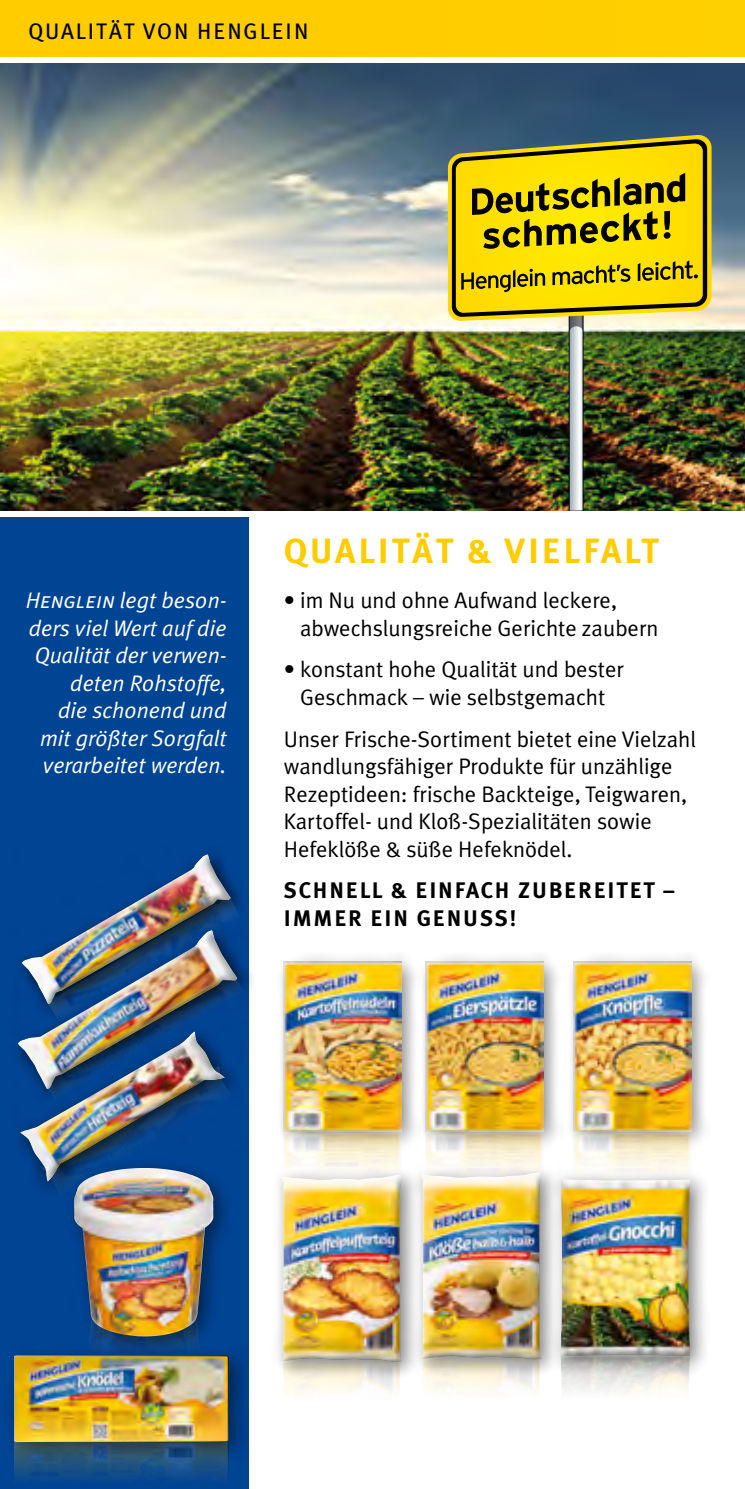
<style>
.page{position:relative;width:745px;height:1489px;background:#fff}
.page>*{position:absolute;margin:0;border:0;box-sizing:border-box;transform-origin:0 0}
.t1{font:700 35px "Meta Plus";letter-spacing:.08em;color:#fecc00}
.t2{font:22.5px/27.5px "Meta Plus Normal";color:#000}
.t3{font:italic 22.5px/27.5px "Meta Plus Normal";color:#fff;text-align:right}
.t4{font:700 22.5px/27.5px "Meta Plus";letter-spacing:.08em;color:#000}
.t5{font:22.5px "Meta Plus";letter-spacing:.08em;color:#000}
.s1{font-family:"Meta Plus Normal Caps"}
</style>
<div class="page">
<div style="left:0;top:0;width:744px;height:57px;background:#fc0"></div>
<div style="left:0;top:517px;width:248px;height:971px;background:#004494"></div>
<img style="left:0;top:64px;width:744px;height:446px">
<div style="left:274px;top:952px;width:147px;height:198px;background:#000;opacity:.5"></div>
<img style="left:283px;top:961px;width:118px;height:202px">
<div style="left:416px;top:952px;width:147px;height:198px;background:#000;opacity:.5"></div>
<img style="left:425px;top:961px;width:118px;height:200px">
<div style="left:564px;top:952px;width:146px;height:198px;background:#000;opacity:.5"></div>
<img style="left:573px;top:961px;width:117px;height:207px">
<img style="left:18px;top:841px;width:234px;height:348px">
<div style="left:64px;top:1157px;width:170px;height:200px;background:#000;opacity:.5"></div>
<img style="left:74px;top:1167px;width:73px;height:34px">
<div style="left:548px;top:1169px;width:162px;height:208px;background:#000;opacity:.5"></div>
<div style="left:549px;top:1168px;width:147px;height:190px;background:#f9f6f2"></div>
<div style="left:553px;top:1175px;width:147px;height:183px;background:#000;opacity:.75"></div>
<div style="left:271px;top:1163px;width:150px;height:218px;background:#000;opacity:.5"></div>
<div style="left:271px;top:1164px;width:137px;height:201px;background:#fff;opacity:.75"></div>
<div style="left:274px;top:1170px;width:137px;height:197px;background:#000;opacity:.5"></div>
<div style="left:411px;top:1161px;width:150px;height:218px;background:#000;opacity:.5"></div>
<div style="left:411px;top:1162px;width:137px;height:201px;background:#fff;opacity:.75"></div>
<div style="left:413px;top:1168px;width:137px;height:197px;background:#000;opacity:.5"></div>
<img style="left:16px;top:1462px;width:210px;height:17px">
<div style="left:14px;top:1441px;width:214px;height:47px;border:1px solid #fff;border-radius:2px"></div>
<div style="left:3px;top:1343px;width:246px;height:119px;background:#000;opacity:.5"></div>
<div style="left:0;top:1339px;width:249px;height:103px;background:#000;opacity:.5"></div>
<svg style="left:447px;top:135px;width:264px;height:186px;background:#a09b41"></svg>
<svg style="left:451px;top:139px;width:255px;height:178px;background:#ae9d11"></svg>
<img style="left:461px;top:170px;width:236px;height:340px">
<p class="t5" style="left:28px;top:18px;width:281px">QUALITÄT VON HENGLEIN</p>
<p class="t3" style="left:26px;top:586px;width:202px"><span class="s1">Henglein</span> legt beson&shy;ders viel Wert auf die<br>Qualität der verwen&shy;deten Rohstoffe,<br>die schonend und mit größter Sorgfalt verarbeitet werden.</p>
<h1 class="t1" style="left:283px;top:531px;width:376px">QUALITÄT &amp; VIELFALT</h1>
<p class="t2" style="left:300px;top:586px;width:359px;text-indent:-16px">• im Nu und ohne Aufwand leckere, abwechslungsreiche Gerichte zaubern</p>
<p class="t2" style="left:283px;top:655px;width:341px;text-align:center">• konstant hohe Qualität und bester<br>Geschmack – wie selbstgemacht</p>
<p class="t2" style="left:283px;top:724px;width:413px">Unser Frische-Sortiment bietet eine Vielzahl wandlungsfähiger Produkte für unzählige Rezeptideen: frische Backteige, Teigwaren, Kartoffel- und Kloß-Spezialitäten sowie Hefeklöße &amp; süße Hefeknödel.</p>
<p class="t4" style="left:283px;top:876px;width:392px">SCHNELL &amp; EINFACH ZUBEREITET –<br>IMMER EIN GENUSS!</p>
</div>
